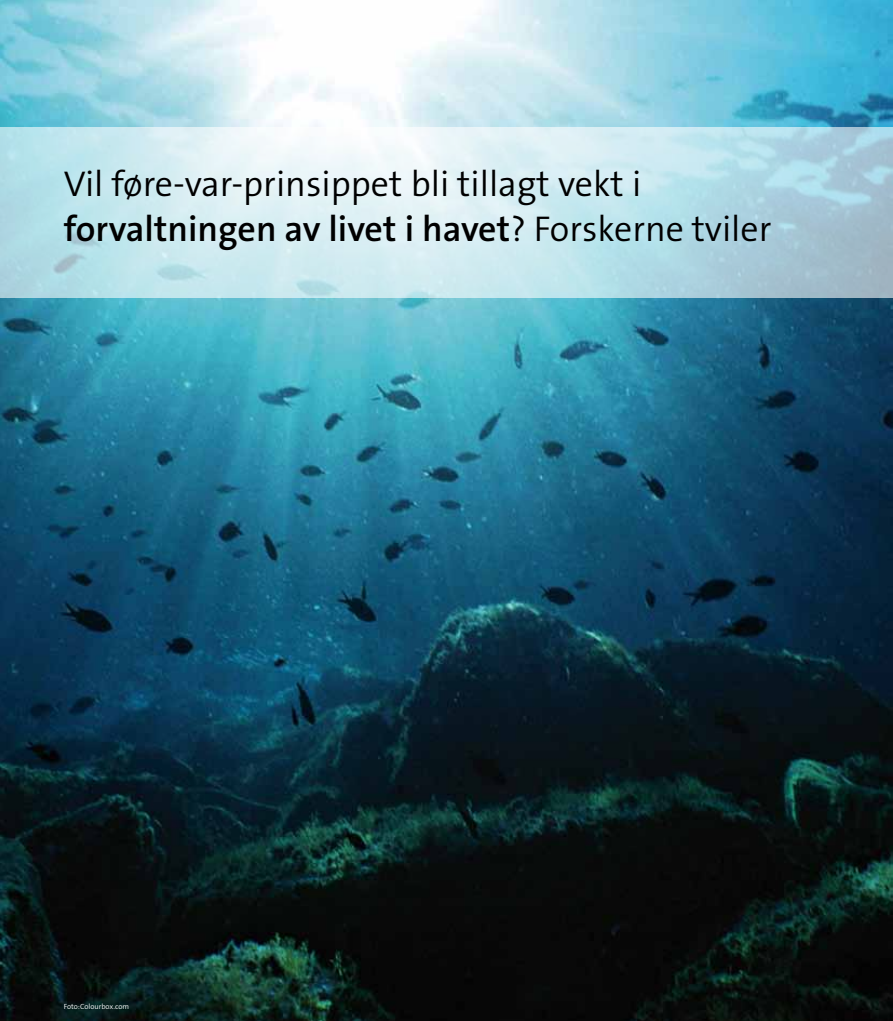
<style>
.page{position:relative;width:893px;height:1021px;background:#fff}
.page>*{position:absolute;margin:0;border:0;box-sizing:border-box;transform-origin:0 0}
.t1{font:600 36px "The Sans B6";color:#000}
.t2{font:300 36px "The Sans B4";color:#000}
.t3{font:300 7.5px "The Sans B4";color:#fff}
.s1{font-family:"The Sans B4";font-weight:300}
</style>
<div class="page">
<img style="left:0;top:0;width:893px;height:1020px">
<svg style="left:0;top:128px;width:893px;height:170px;background:#c6e3eb"></svg>
<p class="t2" style="left:64px;top:164px;width:579px">Vil føre-var-prinsippet bli tillagt vekt i</p>
<p class="t1" style="left:64px;top:209px;width:709px">forvaltningen av livet i havet<span class="s1">? Forskerne tviler</span></p>
<p class="t3" style="left:64px;top:1002px;width:67px">Foto:Colourbox.com</p>
</div>
